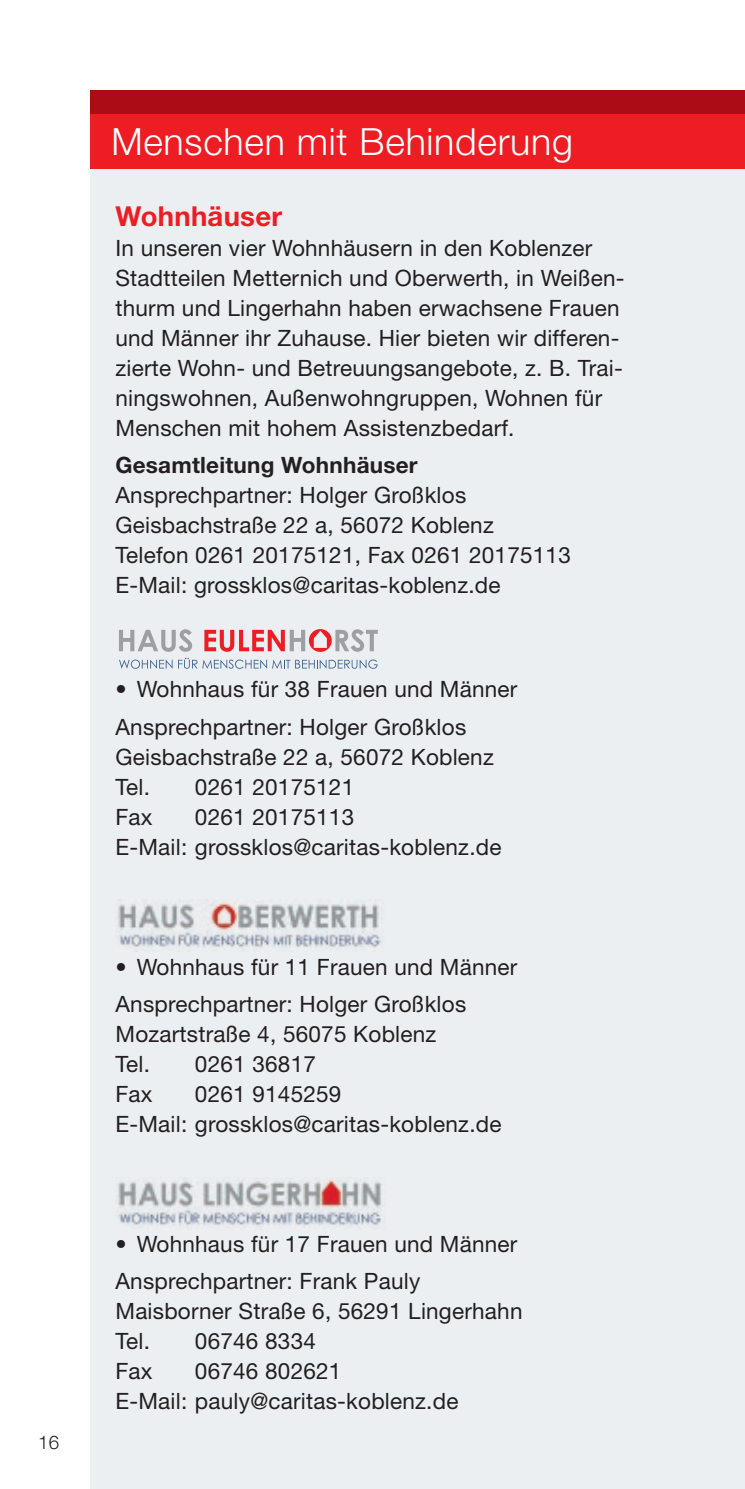
<style>
.page{position:relative;width:745px;height:1489px;background:#fff}
.page>*{position:absolute;margin:0;border:0;box-sizing:border-box;transform-origin:0 0}
.t1{font:300 37.5px "Helvetica Neue";letter-spacing:.02em;color:#fff}
.t2{font:700 27.5px "Helvetica Neue";letter-spacing:.01em;color:#ee1d23}
.t3{font:22.5px/30px "Helvetica Neue";letter-spacing:.01em;color:#231f20}
.t4{font:700 22.5px "Helvetica Neue";letter-spacing:.01em;color:#231f20}
.t5{font:300 18.75px "Helvetica Neue";color:#231f20}
</style>
<div class="page">
<div style="left:90px;top:169px;width:654px;height:1319px;background:#eceff1"></div>
<div style="left:90px;top:113px;width:654px;height:56px;background:#ee1d23"></div>
<div style="left:90px;top:90px;width:654px;height:23px;background:#ac0c13"></div>
<svg style="left:119px;top:629px;width:258px;height:39px"></svg>
<img style="left:115px;top:899px;width:270px;height:52px">
<img style="left:115px;top:1176px;width:270px;height:52px">
<p class="t5" style="left:38px;top:1430px;width:23px">16</p>
<h1 class="t1" style="left:111px;top:119px;width:463px">Menschen mit Behinderung</h1>
<p class="t2" style="left:115px;top:199px;width:168px">Wohnhäuser</p>
<p class="t3" style="left:115px;top:233px;width:510px">In unseren vier Wohnhäusern in den Koblenzer Stadtteilen Metternich und Oberwerth, in Weißen&shy;thurm und Lingerhahn haben erwachsene Frauen und Männer ihr Zuhause. Hier bieten wir differen&shy;zierte Wohn- und Betreuungsangebote, z. B. Trai&shy;ningswohnen, Außenwohngruppen, Wohnen für Menschen mit hohem Assistenzbedarf.</p>
<p class="t4" style="left:115px;top:451px;width:303px">Gesamtleitung Wohnhäuser</p>
<p class="t3" style="left:115px;top:480px;width:456px">Ansprechpartner: Holger Großklos Geisbachstraße 22 a, 56072 Koblenz Telefon 0261 20175121, Fax 0261 20175113<br>E-Mail: grossklos@caritas-koblenz.de</p>
<p class="t3" style="left:115px;top:670px;width:403px;line-height:37px">• Wohnhaus für 38 Frauen und Männer<br>Ansprechpartner: Holger Großklos</p>
<p class="t3" style="left:115px;top:741px;width:379px">Geisbachstraße 22 a, 56072 Koblenz<br>Tel.</p>
<p class="t3" style="left:195px;top:771px;width:161px">0261 20175121</p>
<p class="t3" style="left:115px;top:801px;width:39px">Fax</p>
<p class="t3" style="left:115px;top:801px;width:387px;text-indent:79px">0261 20175113<br>E-Mail: grossklos@caritas-koblenz.de</p>
<p class="t3" style="left:115px;top:947px;width:403px;line-height:37px">• Wohnhaus für 11 Frauen und Männer<br>Ansprechpartner: Holger Großklos</p>
<p class="t3" style="left:115px;top:1018px;width:322px">Mozartstraße 4, 56075 Koblenz<br>Tel.</p>
<p class="t3" style="left:195px;top:1048px;width:122px">0261 36817</p>
<p class="t3" style="left:115px;top:1078px;width:39px">Fax</p>
<p class="t3" style="left:115px;top:1078px;width:387px;text-indent:79px">0261 9145259<br>E-Mail: grossklos@caritas-koblenz.de</p>
<p class="t3" style="left:115px;top:1224px;width:403px;line-height:37px">• Wohnhaus für 17 Frauen und Männer<br>Ansprechpartner: Frank Pauly</p>
<p class="t3" style="left:115px;top:1295px;width:408px">Maisborner Straße 6, 56291 Lingerhahn<br>Tel.</p>
<p class="t3" style="left:195px;top:1325px;width:122px">06746 8334</p>
<p class="t3" style="left:115px;top:1355px;width:39px">Fax</p>
<p class="t3" style="left:115px;top:1355px;width:344px;text-indent:79px">06746 802621<br>E-Mail: pauly@caritas-koblenz.de</p>
</div>
